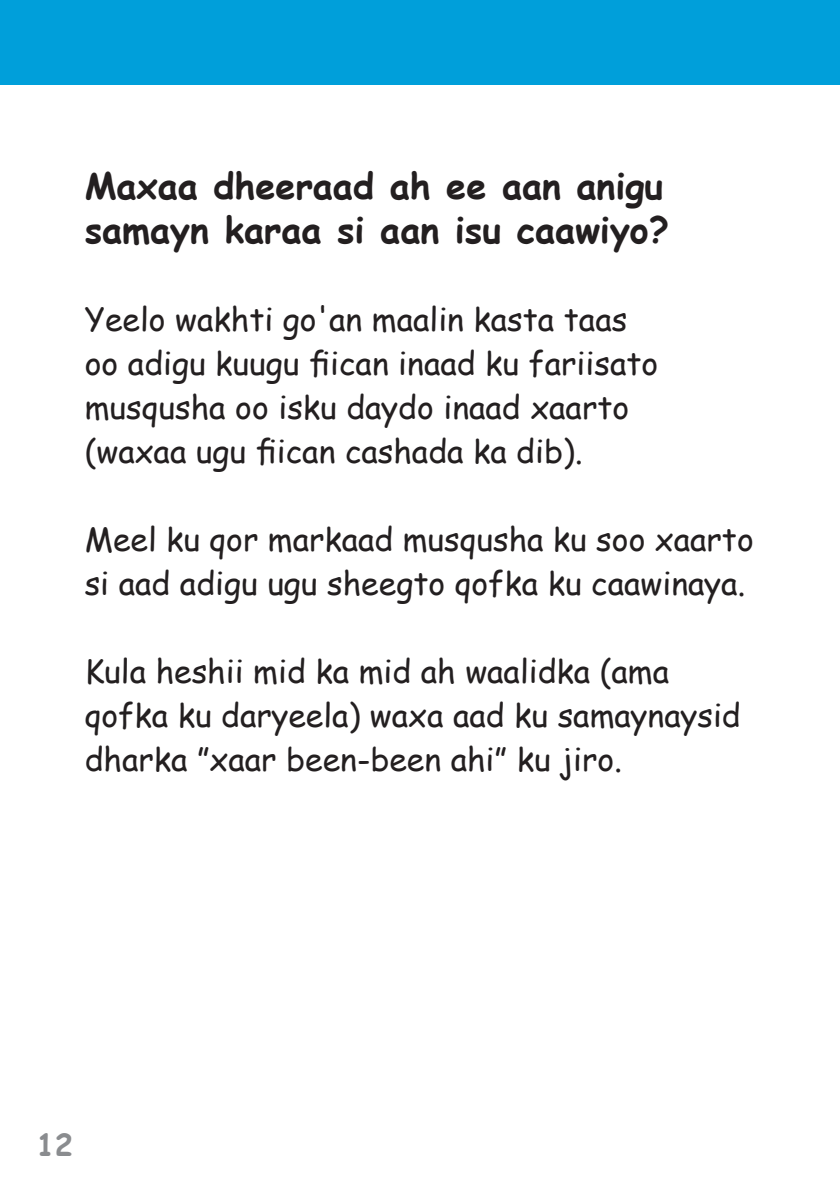
<style>
.page{position:relative;width:840px;height:1190px;background:#fff}
.page>*{position:absolute;margin:0;border:0;box-sizing:border-box;transform-origin:0 0}
.t1{font:700 36px/44px "Comic Sans MS";color:#231f20}
.t2{font:32px/44px "Comic Sans MS";color:#231f20}
.t3{font:700 30px "Comic Sans MS";color:#8a8c8f}
</style>
<div class="page">
<div style="left:0;top:0;width:840px;height:85px;background:#009fda"></div>
<p class="t1" style="left:85px;top:162px;width:586px">Maxaa dheeraad ah ee aan anigu samayn karaa si aan isu caawiyo?</p>
<p class="t2" style="left:85px;top:296px;width:575px">Yeelo wakhti go'an maalin kasta taas oo adigu kuugu fiican inaad ku fariisato musqusha oo isku daydo inaad xaarto (waxaa ugu fiican cashada ka dib).</p>
<p class="t2" style="left:85px;top:516px;width:670px">Meel ku qor markaad musqusha ku soo xaarto si aad adigu ugu sheegto qofka ku caawinaya.</p>
<p class="t2" style="left:85px;top:648px;width:657px">Kula heshii mid ka mid ah waalidka (ama qofka ku daryeela) waxa aad ku samaynaysid dharka ”xaar been-been ahi” ku jiro.</p>
<p class="t3" style="left:37px;top:1123px;width:38px">12</p>
</div>
